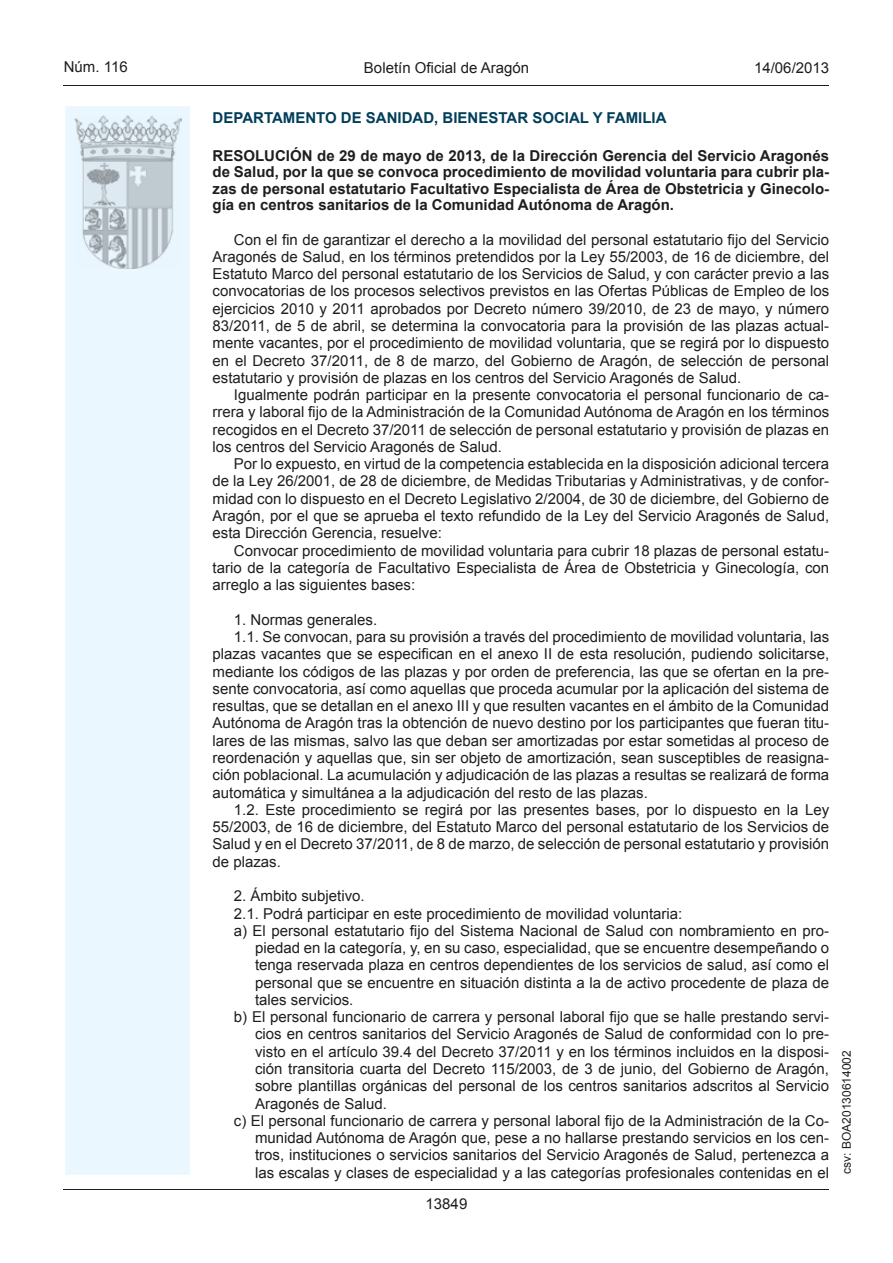
<style>
.page{position:relative;width:893px;height:1263px;background:#fff}
.page>*{position:absolute;margin:0;border:0;box-sizing:border-box;transform-origin:0 0}
.t1{font:15px/17.2px "Arial";color:#1d1e1f;text-align:justify}
.t2{font:700 15px/16.5px "Arial";color:#1d1e1f;text-align:justify}
.t3{font:700 15px "Arial";color:#003e5a}
.t4{font:12px "Arial";color:#1d1e1f}
</style>
<div class="page">
<hr style="left:64px;top:85px;width:765px;height:1px;background:#1d1e1f">
<div style="left:65px;top:106px;width:125px;height:1069px;background:#ebf7fe"></div>
<img style="left:75px;top:115px;width:106px;height:153px">
<hr style="left:64px;top:1189px;width:765px;height:1px;background:#1d1e1f">
<p class="t1" style="left:64px;top:59px;width:65px">Núm. 116</p>
<p class="t1" style="left:364px;top:59px;width:167px">Boletín Oficial de Aragón</p>
<p class="t1" style="left:754px;top:59px;width:77px">14/06/2013</p>
<p class="t3" style="left:213px;top:108px;width:455px">DEPARTAMENTO DE SANIDAD, BIENESTAR SOCIAL Y FAMILIA</p>
<p class="t2" style="left:213px;top:148px;width:618px">RESOLUCIÓN de 29 de mayo de 2013, de la Dirección Gerencia del Servicio Aragonés de Salud, por la que se convoca procedimiento de movilidad voluntaria para cubrir pla&shy;zas de personal estatutario Facultativo Especialista de Área de Obstetricia y Ginecolo&shy;gía en centros sanitarios de la Comunidad Autónoma de Aragón.</p>
<p class="t1" style="left:213px;top:231px;width:618px;text-indent:21px">Con el fin de garantizar el derecho a la movilidad del personal estatutario fijo del Servicio Aragonés de Salud, en los términos pretendidos por la Ley 55/2003, de 16 de diciembre, del Estatuto Marco del personal estatutario de los Servicios de Salud, y con carácter previo a las convocatorias de los procesos selectivos previstos en las Ofertas Públicas de Empleo de los ejercicios 2010 y 2011 aprobados por Decreto número 39/2010, de 23 de mayo, y número 83/2011, de 5 de abril, se determina la convocatoria para la provisión de las plazas actual&shy;mente vacantes, por el procedimiento de movilidad voluntaria, que se regirá por lo dispuesto en el Decreto 37/2011, de 8 de marzo, del Gobierno de Aragón, de selección de personal estatutario y provisión de plazas en los centros del Servicio Aragonés de Salud.</p>
<p class="t1" style="left:213px;top:386px;width:618px;text-indent:21px">Igualmente podrán participar en la presente convocatoria el personal funcionario de ca&shy;rrera y laboral fijo de la Administración de la Comunidad Autónoma de Aragón en los términos recogidos en el Decreto 37/2011 de selección de personal estatutario y provisión de plazas en los centros del Servicio Aragonés de Salud.</p>
<p class="t1" style="left:213px;top:455px;width:618px;text-indent:21px">Por lo expuesto, en virtud de la competencia establecida en la disposición adicional tercera de la Ley 26/2001, de 28 de diciembre, de Medidas Tributarias y Administrativas, y de confor&shy;midad con lo dispuesto en el Decreto Legislativo 2/2004, de 30 de diciembre, del Gobierno de Aragón, por el que se aprueba el texto refundido de la Ley del Servicio Aragonés de Salud, esta Dirección Gerencia, resuelve:</p>
<p class="t1" style="left:213px;top:542px;width:618px;text-indent:21px">Convocar procedimiento de movilidad voluntaria para cubrir 18 plazas de personal estatu&shy;tario de la categoría de Facultativo Especialista de Área de Obstetricia y Ginecología, con arreglo a las siguientes bases:</p>
<p class="t1" style="left:234px;top:611px;width:145px">1. Normas generales.</p>
<p class="t1" style="left:234px;top:628px;width:597px">1.1. Se convocan, para su provisión a través del procedimiento de movilidad voluntaria, las</p>
<p class="t1" style="left:213px;top:645px;width:618px">plazas vacantes que se especifican en el anexo II de esta resolución, pudiendo solicitarse,</p>
<p class="t1" style="left:213px;top:663px;width:618px">mediante los códigos de las plazas y por orden de preferencia, las que se ofertan en la pre-</p>
<p class="t1" style="left:213px;top:680px;width:618px">sente convocatoria, así como aquellas que proceda acumular por la aplicación del sistema de</p>
<p class="t1" style="left:213px;top:697px;width:618px">resultas, que se detallan en el anexo III y que resulten vacantes en el ámbito de la Comunidad</p>
<p class="t1" style="left:213px;top:715px;width:618px">Autónoma de Aragón tras la obtención de nuevo destino por los participantes que fueran titu-</p>
<p class="t1" style="left:213px;top:732px;width:618px">lares de las mismas, salvo las que deban ser amortizadas por estar sometidas al proceso de</p>
<p class="t1" style="left:213px;top:749px;width:618px">reordenación y aquellas que, sin ser objeto de amortización, sean susceptibles de reasigna-</p>
<p class="t1" style="left:213px;top:766px;width:618px">ción poblacional. La acumulación y adjudicación de las plazas a resultas se realizará de forma</p>
<p class="t1" style="left:213px;top:784px;width:437px">automática y simultánea a la adjudicación del resto de las plazas.</p>
<p class="t1" style="left:234px;top:801px;width:597px">1.2. Este procedimiento se regirá por las presentes bases, por lo dispuesto en la Ley</p>
<p class="t1" style="left:213px;top:818px;width:618px">55/2003, de 16 de diciembre, del Estatuto Marco del personal estatutario de los Servicios de</p>
<p class="t1" style="left:213px;top:836px;width:618px">Salud y en el Decreto 37/2011, de 8 de marzo, de selección de personal estatutario y provisión</p>
<p class="t1" style="left:213px;top:853px;width:70px">de plazas.</p>
<p class="t1" style="left:234px;top:887px;width:132px">2. Ámbito subjetivo.</p>
<p class="t1" style="left:234px;top:905px;width:450px">2.1. Podrá participar en este procedimiento de movilidad voluntaria:</p>
<p class="t1" style="left:234px;top:922px;width:597px">a) El personal estatutario fijo del Sistema Nacional de Salud con nombramiento en pro-</p>
<p class="t1" style="left:255px;top:939px;width:576px">piedad en la categoría, y, en su caso, especialidad, que se encuentre desempeñando o</p>
<p class="t1" style="left:255px;top:957px;width:575px">tenga reservada plaza en centros dependientes de los servicios de salud, así como el</p>
<p class="t1" style="left:255px;top:974px;width:575px">personal que se encuentre en situación distinta a la de activo procedente de plaza de</p>
<p class="t1" style="left:255px;top:991px;width:100px">tales servicios.</p>
<p class="t1" style="left:234px;top:1008px;width:597px">b) El personal funcionario de carrera y personal laboral fijo que se halle prestando servi-</p>
<p class="t1" style="left:255px;top:1026px;width:576px">cios en centros sanitarios del Servicio Aragonés de Salud de conformidad con lo pre-</p>
<p class="t1" style="left:255px;top:1043px;width:576px">visto en el artículo 39.4 del Decreto 37/2011 y en los términos incluidos en la disposi-</p>
<p class="t1" style="left:255px;top:1060px;width:575px">ción transitoria cuarta del Decreto 115/2003, de 3 de junio, del Gobierno de Aragón,</p>
<p class="t1" style="left:255px;top:1077px;width:575px">sobre plantillas orgánicas del personal de los centros sanitarios adscritos al Servicio</p>
<p class="t1" style="left:255px;top:1095px;width:133px">Aragonés de Salud.</p>
<p class="t1" style="left:234px;top:1112px;width:597px">c) El personal funcionario de carrera y personal laboral fijo de la Administración de la Co-</p>
<p class="t1" style="left:255px;top:1129px;width:575px">munidad Autónoma de Aragón que, pese a no hallarse prestando servicios en los cen-</p>
<p class="t1" style="left:255px;top:1147px;width:576px">tros, instituciones o servicios sanitarios del Servicio Aragonés de Salud, pertenezca a</p>
<p class="t1" style="left:255px;top:1164px;width:575px">las escalas y clases de especialidad y a las categorías profesionales contenidas en el</p>
<p class="t1" style="left:426px;top:1195px;width:43px">13849</p>
<p class="t4" style="left:839px;top:1174px;width:125px;rotate:-90deg">csv: BOA20130614002</p>
</div>
